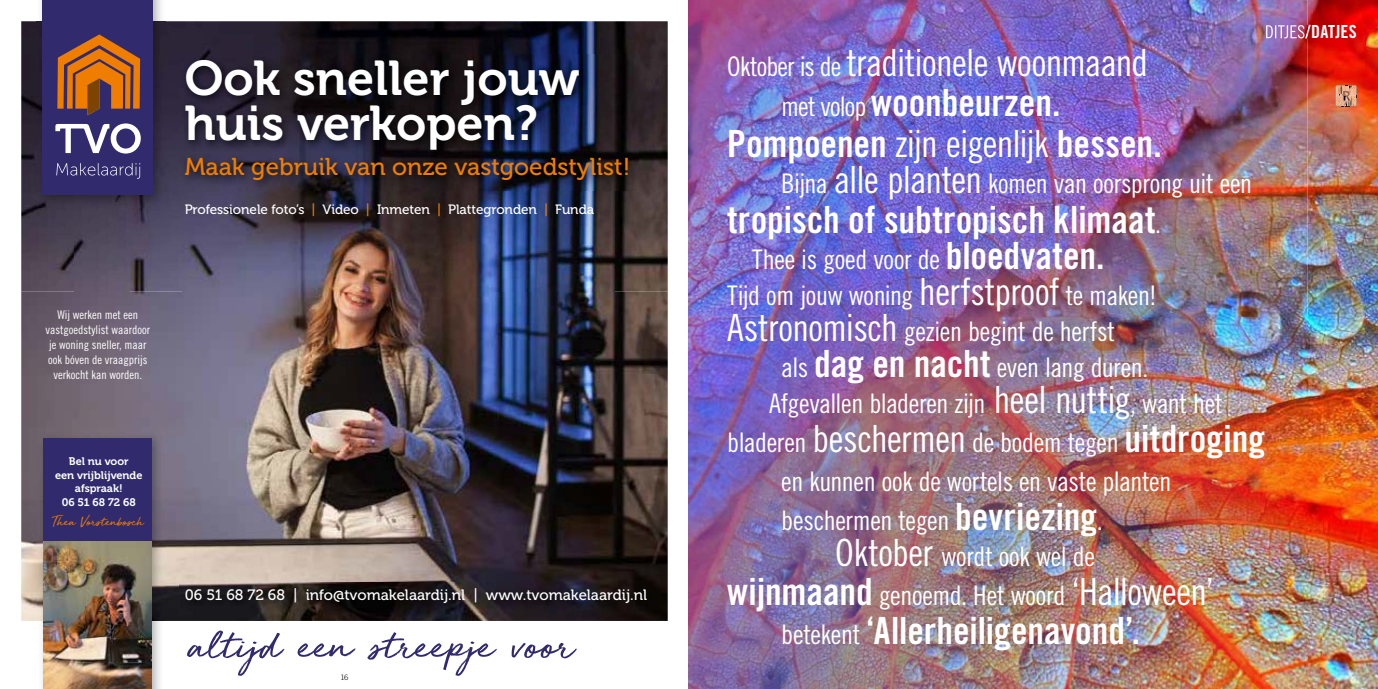
<style>
.page{position:relative;width:1378px;height:689px;background:#fff}
.page>*{position:absolute;margin:0;border:0;box-sizing:border-box;transform-origin:0 0}
.t1{font:48.6px/45px "Museo 700";color:#fff}
.t2{font:37.5px/40.5px "Trade Gothic LT Std Bd Cn 20";color:#fff}
.t3{font:37.5px "Trade Gothic LT Std Cn 18";letter-spacing:-.02em;color:#fff}
.t4{font:27px/36px "Trade Gothic LT Std Cn 18";letter-spacing:-.015em;color:#fff}
.t5{font:24.3px "Museo 500";color:#ef7d00}
.t6{font:18px "Trade Gothic LT Std Bd Cn 20";letter-spacing:.005em;color:#fff}
.t7{font:15px "Museo 500";color:#fff}
.t8{font:14.55px "Golden Plains";color:#ef7d00}
.t9{font:13.5px "Museo 500";letter-spacing:-.005em;color:#fff}
.t10{font:12px/15px "Trade Gothic LT Std Cn 18";color:#fff;text-align:center}
.t11{font:10.95px/13.4px "Museo 700";color:#fff;text-align:center}
.t12{font:300 7.5px "Trade Gothic LT Std";color:#000}
.s1{color:#ef7d00}
.s2{font-family:"Trade Gothic LT Std Cn 18"}
.s3{font-size:27px}
.s4{font-family:"Trade Gothic LT Std Cn 18";font-size:27px}
.s5{font-size:37.5px}
.s6{font-family:"Trade Gothic LT Std Bd Cn 20";font-size:37.5px}
</style>
<div class="page">
<img style="left:1307px;top:0;width:71px;height:689px">
<img style="left:689px;top:0;width:618px;height:689px">
<img style="left:1266px;top:25px;width:38px;height:13px">
<svg style="left:1305px;top:25px;width:2px;height:13px"></svg>
<svg style="left:1335px;top:85px;width:22px;height:22px"></svg>
<img style="left:21px;top:291px;width:647px;height:330px">
<img style="left:165px;top:21px;width:503px;height:44px">
<img style="left:21px;top:21px;width:54px;height:270px">
<img style="left:614px;top:65px;width:54px;height:226px">
<img style="left:129px;top:65px;width:54px;height:226px">
<img style="left:183px;top:191px;width:431px;height:100px">
<img style="left:75px;top:207px;width:54px;height:84px">
<svg style="left:187px;top:630px;width:97px;height:46px"></svg>
<svg style="left:297px;top:643px;width:58px;height:14px"></svg>
<svg style="left:367px;top:632px;width:130px;height:44px"></svg>
<svg style="left:512px;top:643px;width:65px;height:15px"></svg>
<img style="left:180px;top:54px;width:459px;height:137px">
<img style="left:37px;top:0;width:128px;height:207px">
<img style="left:37px;top:21px;width:128px;height:1px">
<div style="left:43px;top:0;width:110px;height:195px;background:#312b6e"></div>
<svg style="left:57px;top:34px;width:83px;height:81px"></svg>
<svg style="left:55px;top:123px;width:86px;height:31px"></svg>
<svg style="left:56px;top:163px;width:84px;height:16px"></svg>
<img style="left:180px;top:583px;width:478px;height:32px">
<img style="left:38px;top:432px;width:126px;height:257px">
<div style="left:44px;top:438px;width:108px;height:104px;background:#312b6e"></div>
<img style="left:44px;top:542px;width:108px;height:147px">
<h1 class="t1" style="left:185px;top:56px;width:396px">Ook sneller jouw huis verkopen?</h1>
<p class="t5" style="left:185px;top:153px;width:447px">Maak gebruik van onze vastgoedstylist!</p>
<p class="t9" style="left:185px;top:202px;width:411px">Professionele foto’s <span class="s1">|</span> Video <span class="s1">|</span> Inmeten <span class="s1">|</span> Plattegronden <span class="s1">|</span> Funda</p>
<p class="t10" style="left:45px;top:307px;width:106px">Wij werken met een vastgoedstylist waardoor je woning sneller, maar ook bóven de vraagprijs verkocht kan worden.</p>
<p class="t11" style="left:55px;top:455px;width:89px">Bel nu voor<br>een vrijblijvende afspraak!<br>06 51 68 72 68</p>
<p class="t8" style="left:52px;top:514px;width:93px">Thea Vorstenbosch</p>
<p class="t7" style="left:185px;top:586px;width:464px">06 51 68 72 68 | info@tvomakelaardij.nl | www.tvomakelaardij.nl</p>
<p class="t12" style="left:341px;top:672px;width:9px">16</p>
<p class="t6" style="left:1265px;top:21px;width:93px"><span class="s2">DITJES</span>/DATJES</p>
<h2 class="t3" style="left:727px;top:40px;width:422px"><span class="s3">Oktober is de</span> traditionele woonmaand</h2>
<h2 class="t2" style="left:727px;top:82px;width:436px;text-indent:54px"><span class="s4">met volop</span> woonbeurzen.<br>Pompoenen <span class="s2">zijn eigenlijk</span> bessen.</h2>
<p class="t4" style="left:781px;top:165px;width:472px">Bijna <span class="s5">alle planten</span> komen van oorsprong uit een</p>
<h2 class="t2" style="left:727px;top:199px;width:435px">tropisch of subtropisch klimaat<span class="s4">.</span></h2>
<p class="t4" style="left:727px;top:241px;width:432px;text-indent:25px">Thee is goed voor de <span class="s6">bloedvaten.<br></span>Tijd om jouw woning <span class="s5">herfstproof</span> te maken!<br><span class="s5">Astronomisch</span> gezien begint de herfst</p>
<p class="t4" style="left:769px;top:349px;width:455px;text-indent:12px">als <span class="s6">dag en nacht</span> even lang duren.<br>Afgevallen bladeren zijn <span class="s5">heel nuttig</span>, want het</p>
<p class="t4" style="left:781px;top:423px;width:485px;line-height:39px;text-indent:-54px">bladeren <span class="s5">beschermen</span> de bodem tegen <span class="s6">uitdroging </span>en kunnen ook de wortels en vaste planten beschermen tegen <span class="s6">bevriezing</span>.</p>
<p class="t4" style="left:727px;top:537px;width:488px;line-height:39px;text-align:center"><span class="s5">Oktober</span> wordt ook wel de<br><span class="s6">wijnmaand</span> genoemd. Het woord <span class="s5">‘Halloween’</span></p>
<h2 class="t2" style="left:781px;top:610px;width:360px"><span class="s4">betekent</span> ‘Allerheiligenavond’.</h2>
</div>
